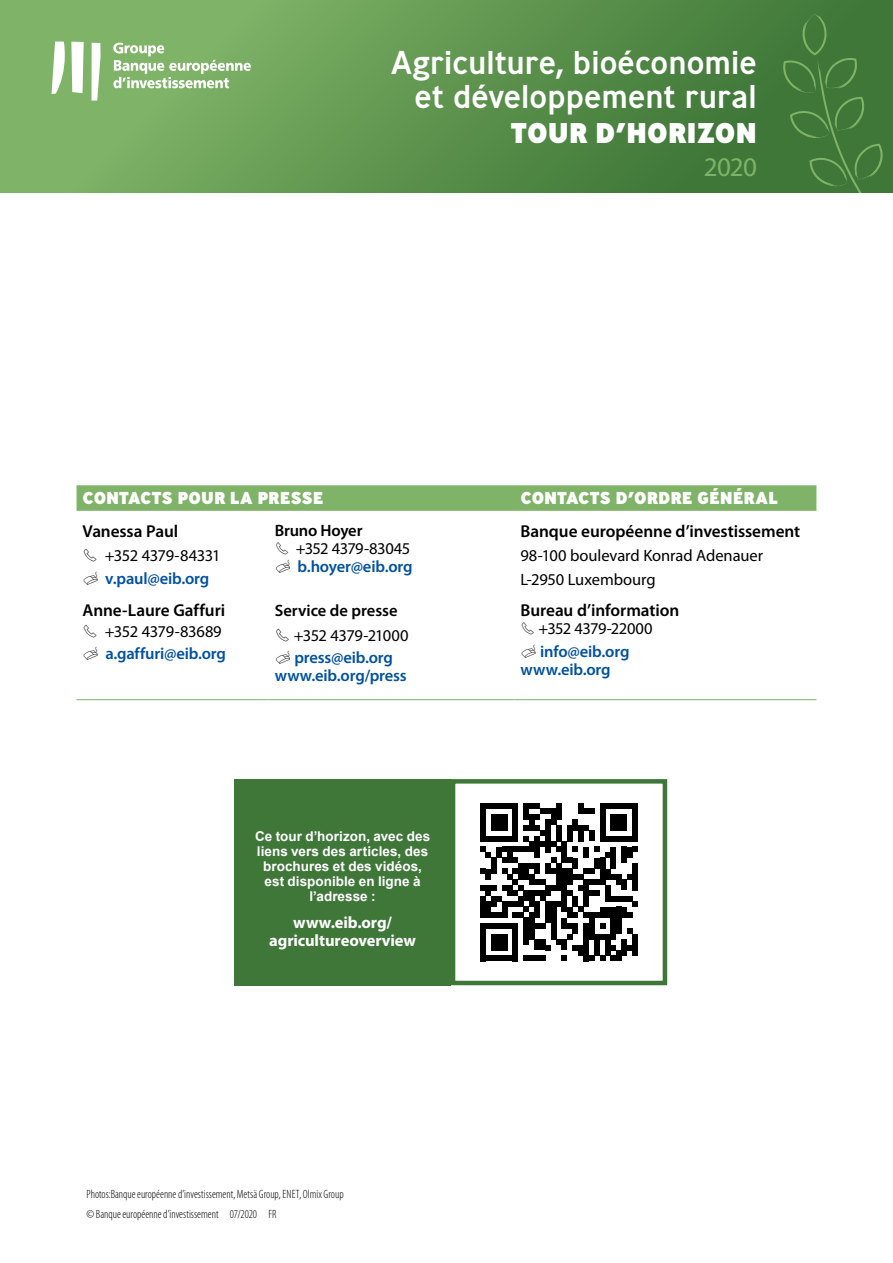
<style>
.page{position:relative;width:893px;height:1263px;background:#fff}
.page>*{position:absolute;margin:0;border:0;box-sizing:border-box;transform-origin:0 0}
.t1{font:500 33px/34.5px "Ministry";letter-spacing:-.015em;color:#fff;text-align:right}
.t2{font:800 28.5px "Ministry";color:#fff}
.t3{font:27px "Myriad Pro";color:#7fb368}
.t4{font:600 17.25px "Myriad Pro";letter-spacing:-.005em;color:#000}
.t5{font:800 17.25px "Ministry";letter-spacing:.005em;color:#fff}
.t6{font:600 16.5px/18px "Myriad Pro";letter-spacing:-.01em;color:#00519e;text-align:right}
.t7{font:16.5px/22.2px "Myriad Pro";letter-spacing:-.03em;color:#000}
.t8{font:16.5px/24px "Myriad Pro";letter-spacing:-.01em;color:#000}
.t9{font:700 16.5px/18px "Myriad Pro";letter-spacing:-.01em;color:#fff;text-align:center}
.t10{font:16.5px/22.2px "Myriad Pro";letter-spacing:-.035em;color:#000;text-align:center}
.t11{font:600 16.5px "Myriad Pro";letter-spacing:-.005em;color:#000}
.t12{font:700 13.5px/15px "Arial";letter-spacing:.005em;color:#fff;text-align:center}
.t13{font:300 condensed 12px "Myriad Pro";color:#000}
.s1{font-weight:600;color:#0051a0}
.s2{color:#000}
.s3{font-weight:400;color:#000}
.s4{font-weight:600;color:#00519e}
</style>
<div class="page">
<div style="left:0;top:0;width:893px;height:193px;background:linear-gradient(to right,#86ba6d,#387133)"></div>
<svg style="left:783px;top:14px;width:110px;height:179px;background:#437b3c"></svg>
<svg style="left:52px;top:42px;width:13px;height:52px"></svg>
<svg style="left:71px;top:42px;width:13px;height:51px"></svg>
<svg style="left:92px;top:43px;width:9px;height:58px"></svg>
<svg style="left:113px;top:43px;width:138px;height:45px"></svg>
<svg style="left:77px;top:485px;width:739px;height:26px;background:#81b46a"></svg>
<hr style="left:77px;top:699px;width:192px;height:1px;background:#7fb368">
<hr style="left:269px;top:699px;width:245px;height:1px;background:#7fb368">
<hr style="left:514px;top:699px;width:302px;height:1px;background:#7fb368">
<div style="left:480px;top:923px;width:5px;height:38px;background:#000"></div>
<div style="left:491px;top:934px;width:5px;height:16px;background:#000"></div>
<div style="left:496px;top:934px;width:6px;height:16px;background:#000"></div>
<div style="left:502px;top:934px;width:5px;height:16px;background:#000"></div>
<svg style="left:485px;top:923px;width:28px;height:5px"></svg>
<svg style="left:485px;top:956px;width:28px;height:5px"></svg>
<div style="left:513px;top:923px;width:5px;height:38px;background:#000"></div>
<div style="left:524px;top:917px;width:5px;height:28px;background:#000"></div>
<div style="left:529px;top:912px;width:5px;height:27px;background:#000"></div>
<div style="left:534px;top:939px;width:6px;height:11px;background:#000"></div>
<svg style="left:534px;top:923px;width:11px;height:5px"></svg>
<div style="left:540px;top:939px;width:5px;height:11px;background:#000"></div>
<svg style="left:524px;top:956px;width:21px;height:5px"></svg>
<div style="left:545px;top:901px;width:6px;height:22px;background:#000"></div>
<div style="left:551px;top:901px;width:5px;height:38px;background:#000"></div>
<div style="left:562px;top:917px;width:5px;height:11px;background:#000"></div>
<svg style="left:562px;top:956px;width:5px;height:5px"></svg>
<svg style="left:567px;top:923px;width:6px;height:5px"></svg>
<div style="left:573px;top:923px;width:5px;height:11px;background:#000"></div>
<svg style="left:545px;top:934px;width:33px;height:16px"></svg>
<div style="left:578px;top:945px;width:5px;height:11px;background:#000"></div>
<div style="left:583px;top:923px;width:6px;height:38px;background:#000"></div>
<div style="left:589px;top:912px;width:5px;height:27px;background:#000"></div>
<svg style="left:589px;top:956px;width:5px;height:5px"></svg>
<div style="left:594px;top:934px;width:6px;height:22px;background:#000"></div>
<svg style="left:600px;top:923px;width:5px;height:5px"></svg>
<svg style="left:600px;top:934px;width:5px;height:5px"></svg>
<svg style="left:600px;top:956px;width:5px;height:5px"></svg>
<div style="left:605px;top:934px;width:6px;height:22px;background:#000"></div>
<div style="left:611px;top:907px;width:5px;height:32px;background:#000"></div>
<svg style="left:611px;top:945px;width:5px;height:5px"></svg>
<svg style="left:611px;top:956px;width:5px;height:5px"></svg>
<div style="left:616px;top:907px;width:6px;height:27px;background:#000"></div>
<div style="left:616px;top:950px;width:6px;height:11px;background:#000"></div>
<div style="left:622px;top:939px;width:5px;height:17px;background:#000"></div>
<svg style="left:627px;top:928px;width:6px;height:6px"></svg>
<svg style="left:627px;top:945px;width:6px;height:5px"></svg>
<svg style="left:480px;top:803px;width:158px;height:114px"></svg>
<div style="left:633px;top:934px;width:5px;height:22px;background:#000"></div>
<div style="left:451px;top:779px;width:216px;height:206px;border:4px solid #3f7739"></div>
<div style="left:234px;top:779px;width:217px;height:206px;background:#3f7739"></div>
<h1 class="t1" style="left:391px;top:44px;width:368px">Agriculture, bioéconomie et développement rural</h1>
<h2 class="t2" style="left:511px;top:113px;width:248px">TOUR D’HORIZON</h2>
<h3 class="t3" style="left:704px;top:152px;width:55px">2020</h3>
<h3 class="t5" style="left:83px;top:486px;width:242px">CONTACTS POUR LA PRESSE</h3>
<h3 class="t5" style="left:520px;top:486px;width:259px">CONTACTS D’ORDRE GÉNÉRAL</h3>
<h3 class="t4" style="left:83px;top:521px;width:97px">Vanessa Paul</h3>
<h3 class="t7" style="left:105px;top:545px;width:117px;text-indent:-23px">✓ +352 4379-84331 <span class="s1">v.paul@eib.org</span></h3>
<h3 class="t4" style="left:520px;top:521px;width:281px">Banque européenne d’investissement</h3>
<h3 class="t8" style="left:520px;top:543px;width:244px">98-100 boulevard Konrad Adenauer<br>L-2950 Luxembourg</h3>
<h3 class="t11" style="left:275px;top:521px;width:89px">Bruno Hoyer</h3>
<h3 class="t6" style="left:275px;top:540px;width:139px"><span class="s2">✓</span> <span class="s3">+352 4379-83045 </span>b.hoyer@eib.org</h3>
<h3 class="t4" style="left:83px;top:601px;width:144px">Anne-Laure Gaffuri</h3>
<h3 class="t6" style="left:83px;top:621px;width:145px;line-height:22.2px"><span class="s2">✓</span> <span class="s3">+352 4379-83689 </span>a.gaffuri@eib.org</h3>
<h3 class="t11" style="left:275px;top:601px;width:124px">Service de presse</h3>
<h3 class="t7" style="left:275px;top:624px;width:135px;text-align:center">✓ +352 4379-21000 <span class="s4">press@eib.org</span></h3>
<h3 class="t6" style="left:275px;top:667px;width:133px">www.eib.org/press</h3>
<p class="t12" style="left:255px;top:829px;width:177px">Ce tour d’horizon, avec des liens vers des articles, des brochures et des vidéos, est disponible en ligne à l’adresse :</p>
<h3 class="t9" style="left:269px;top:913px;width:148px">www.eib.org/ agricultureoverview</h3>
<h3 class="t4" style="left:520px;top:601px;width:160px">Bureau d’information</h3>
<h3 class="t10" style="left:520px;top:618px;width:133px">✓ +352 4379-22000 <span class="s4">info@eib.org</span></h3>
<h3 class="t6" style="left:520px;top:660px;width:92px">www.eib.org</h3>
<p class="t13" style="left:87px;top:1187px;width:259px">Photos:Banque européenne d’investissement, Metsä Group, ENET, Olmix Group</p>
<p class="t13" style="left:87px;top:1207px;width:192px">©Banque européenne d’investissement 07/2020 FR</p>
</div>
